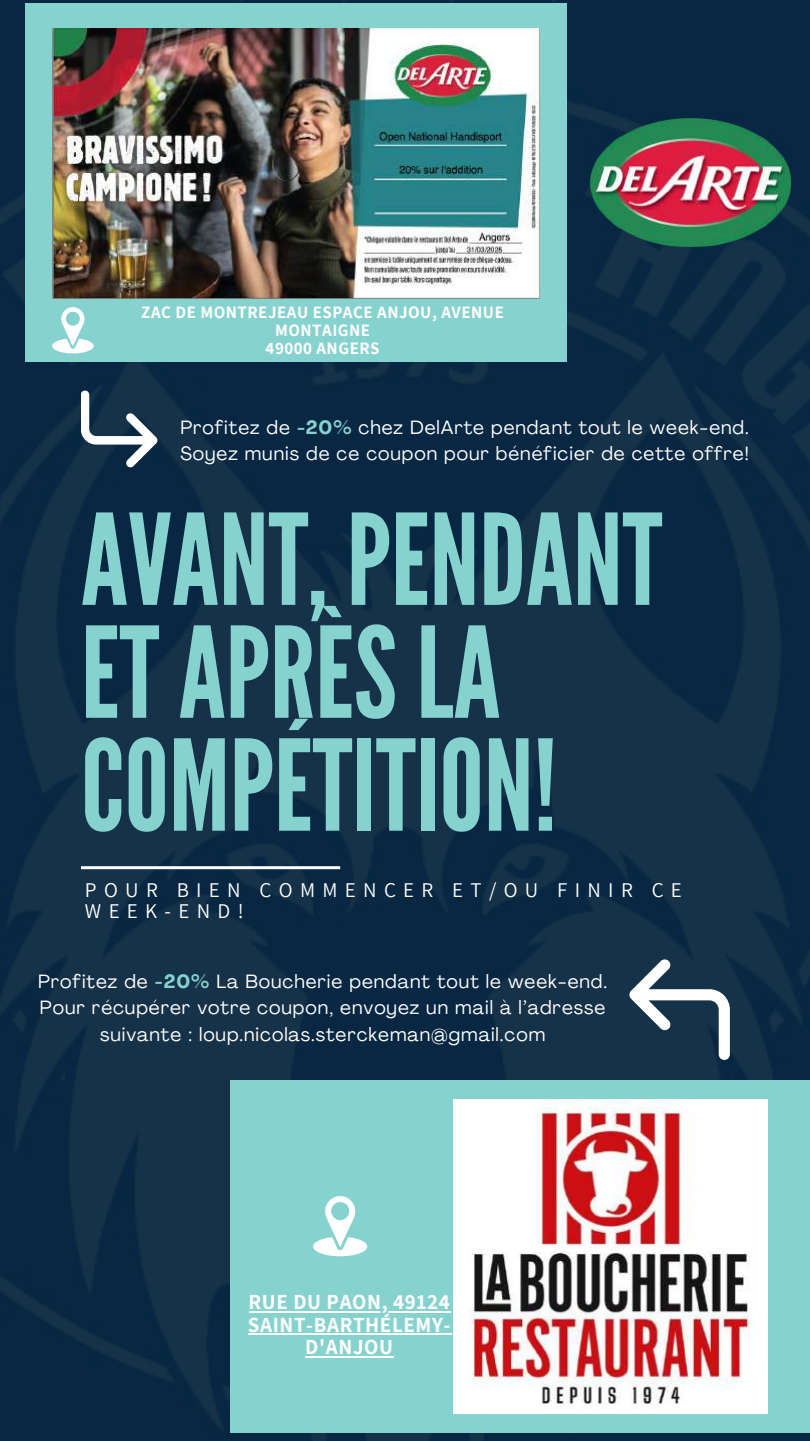
<style>
.page{position:relative;width:810px;height:1441px;background:#fff}
.page>*{position:absolute;margin:0;border:0;box-sizing:border-box;transform-origin:0 0}
.t1{font:125.7px/112.8px "League Gothic";color:#86d2cf}
.t2{font:700 21px/22.5px "Assistant";letter-spacing:.03em;color:#fff;text-align:center}
.t3{font:20.9px/20.7px "Assistant";letter-spacing:.35em;color:#fff}
.t4{font:19px/26.2px "Agrandir";letter-spacing:.05em;color:#fff}
.t5{font:700 17px/18px "Assistant";letter-spacing:.03em;color:#fff;text-align:center}
.s1{font-weight:700;color:#86d2cf}
</style>
<div class="page">
<img style="left:0;top:0;width:810px;height:1440px">
<div style="left:25px;top:4px;width:542px;height:358px;background:#86d2cf"></div>
<div style="left:230px;top:1079px;width:580px;height:352px;background:#86d2cf"></div>
<img style="left:52px;top:29px;width:488px;height:269px">
<hr style="left:81px;top:866px;width:259px;height:3px;background:#fff">
<svg style="left:81px;top:391px;width:77px;height:76px"></svg>
<svg style="left:629px;top:959px;width:101px;height:100px"></svg>
<img style="left:453px;top:1099px;width:314px;height:313px">
<svg style="left:52px;top:307px;width:42px;height:46px"></svg>
<svg style="left:313px;top:1196px;width:54px;height:59px"></svg>
<img style="left:590px;top:119px;width:200px;height:128px">
<hr style="left:249px;top:1310px;width:201px;height:1px;background:#fff">
<hr style="left:248px;top:1332px;width:203px;height:2px;background:#fff">
<hr style="left:305px;top:1355px;width:89px;height:1px;background:#fff">
<p class="t5" style="left:141px;top:303px;width:364px">ZAC DE MONTREJEAU ESPACE ANJOU, AVENUE<br>MONTAIGNE<br>49000 ANGERS</p>
<p class="t4" style="left:180px;top:416px;width:570px">Profitez de <span class="s1">-20%</span> chez DelArte pendant tout le week-end.<br>Soyez munis de ce coupon pour bénéficier de cette offre!</p>
<h1 class="t1" style="left:81px;top:506px;width:583px">AVANT,PENDANT<br>ETAPRÈSLA<br>COMPÉTITION!</h1>
<p class="t3" style="left:85px;top:878px;width:598px">POUR BIEN COMMENCER ET/OU FINIR CE<br>WEEK-END!</p>
<p class="t4" style="left:38px;top:970px;width:571px;text-align:center">Profitez de <span class="s1">-20%</span> La Boucherie pendant tout le week-end.<br>Pour récupérer votre coupon, envoyez un mail à l’adresse suivante : loup.nicolas.sterckeman@gmail.com</p>
<p class="t2" style="left:248px;top:1289px;width:204px">RUE DU PAON, 49124<br>SAINT-BARTHÉLEMY-<br>D'ANJOU</p>
</div>
